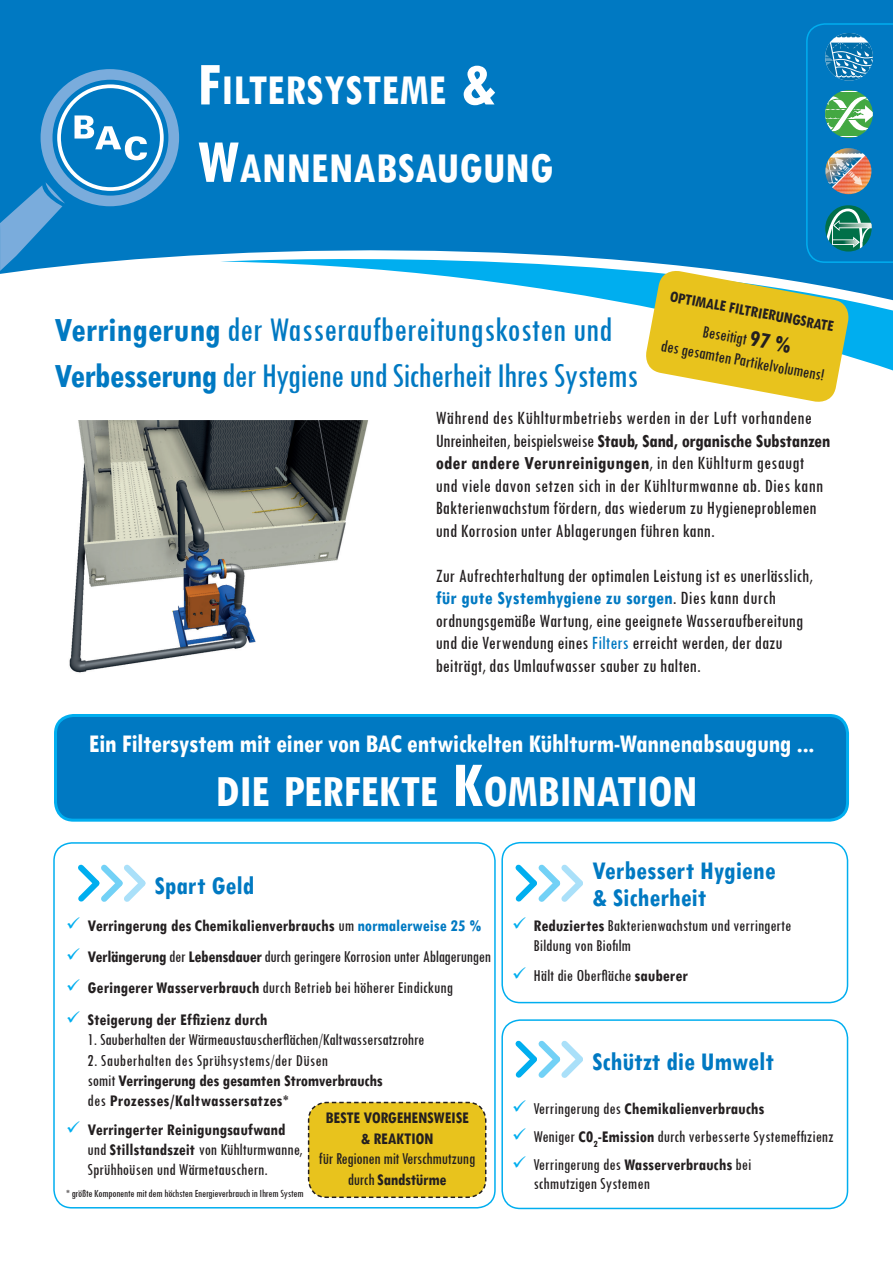
<style>
.page{position:relative;width:893px;height:1263px;background:#fff}
.page>*{position:absolute;margin:0;border:0;box-sizing:border-box;transform-origin:0 0}
.t1{font:700 condensed 47.25px "Tw Cen";letter-spacing:-.015em;color:#fff}
.t2{font:700 condensed 45.15px/77.4px "Tw Cen";color:#fff}
.t3{font:condensed 36px/46.5px "Tw Cen";letter-spacing:-.02em;color:#0079c2}
.t4{font:700 condensed 27px "Tw Cen";letter-spacing:-.015em;color:#fff}
.t5{font:700 condensed 27px/27px "Tw Cen";color:#0079c2}
.t6{font:condensed 19.5px/22.5px "Tw Cen";color:#231f20}
.t7{font:condensed 18px "Tw Cen";color:#231f20}
.t8{font:condensed 17.25px/20.2px "Tw Cen";color:#231f20}
.t9{font:700 condensed 17.25px/20.7px "Tw Cen";color:#231f20}
.t10{font:700 condensed 16.5px "Tw Cen";color:#231f20}
.t11{font:condensed 11.25px "Tw Cen";letter-spacing:-.015em;color:#231f20}
.s1{font-size:64.5px}
.s2{font-weight:700}
.s3{font-weight:700;color:#0079c2}
.s4{color:#0079c2}
.s5{font-size:67.5px}
.s6{font-weight:400}
</style>
<div class="page">
<div style="left:0;top:0;width:893px;height:274px;background:#0079c2"></div>
<svg style="left:220px;top:242px;width:423px;height:65px"></svg>
<div style="left:41px;top:69px;width:138px;height:137px;background:#7aacdc;border-radius:50%"></div>
<svg style="left:0;top:182px;width:65px;height:89px"></svg>
<div style="left:52px;top:80px;width:116px;height:116px;background:#0079c2;border-radius:50%"></div>
<svg style="left:57px;top:84px;width:107px;height:107px"></svg>
<div style="left:61px;top:88px;width:99px;height:99px;background:#0079c2;border-radius:50%"></div>
<svg style="left:75px;top:115px;width:72px;height:45px"></svg>
<div style="left:53px;top:842px;width:443px;height:366px;border:2px solid #00aeef;border-radius:18px"></div>
<svg style="left:78px;top:864px;width:68px;height:38px"></svg>
<div style="left:56px;top:715px;width:791px;height:105px;background:#0079c2;border-radius:18px"></div>
<div style="left:54px;top:714px;width:795px;height:108px;border:3px solid #00aeef;border-radius:18px"></div>
<div style="left:501px;top:842px;width:347px;height:161px;border:2px solid #00aeef;border-radius:18px"></div>
<svg style="left:515px;top:864px;width:68px;height:38px"></svg>
<div style="left:501px;top:1019px;width:347px;height:190px;border:2px solid #00aeef;border-radius:18px"></div>
<svg style="left:515px;top:1040px;width:68px;height:38px"></svg>
<img style="left:69px;top:421px;width:299px;height:252px">
<svg style="left:307px;top:1101px;width:180px;height:97px"></svg>
<svg style="left:643px;top:23px;width:250px;height:379px"></svg>
<p class="t2" style="left:197px;top:50px;width:358px"><span class="s1">F</span>ILTERSYSTEME <span class="s1">&amp;<br>W</span>ANNENABSAUGUNG</p>
<p class="t3" style="left:54px;top:305px;width:586px"><span class="s2">Verringerung</span> der Wasseraufbereitungskosten und<br><span class="s2">Verbesserung</span> der Hygiene und Sicherheit Ihres Systems</p>
<p class="t10" style="left:672px;top:286px;width:168px;rotate:11deg">OPTIMALE FILTRIERUNGSRATE</p>
<p class="t7" style="left:705px;top:320px;width:46px;rotate:10deg">Beseitigt</p>
<p class="t7" style="left:663px;top:335px;width:167px;rotate:10deg">des gesamten Partikelvolumens!</p>
<p class="t6" style="left:436px;top:407px;width:396px">Während des Kühlturmbetriebs werden in der Luft vorhandene Unreinheiten, beispielsweise <span class="s2">Staub, Sand, organische Substanzen oder andere Verunreinigungen</span>, in den Kühlturm gesaugt und viele davon setzen sich in der Kühlturmwanne ab. Dies kann Bakterienwachstum fördern, das wiederum zu Hygieneproblemen und Korrosion unter Ablagerungen führen kann.</p>
<p class="t6" style="left:436px;top:564px;width:379px">Zur Aufrechterhaltung der optimalen Leistung ist es unerlässlich, <span class="s3">für gute Systemhygiene zu sorgen</span>. Dies kann durch ordnungsgemäße Wartung, eine geeignete Wasseraufbereitung und die Verwendung eines <span class="s4">Filters</span> erreicht werden, der dazu beiträgt, das Umlaufwasser sauber zu halten.</p>
<p class="t4" style="left:89px;top:727px;width:727px">Ein Filtersystem mit einer von BAC entwickelten Kühlturm-Wannenabsaugung ...</p>
<p class="t1" style="left:216px;top:763px;width:483px">DIE PERFEKTE <span class="s5">K</span>OMBINATION</p>
<p class="t5" style="left:155px;top:871px;width:101px">Spart Geld</p>
<p class="t9" style="left:88px;top:914px;width:395px">Verringerung des Chemikalienverbrauchs <span class="s6">um</span> <span class="s4">normalerweise 25 %</span></p>
<p class="t8" style="left:88px;top:946px;width:405px"><span class="s2">Verlängerung</span> der <span class="s2">Lebensdauer</span> durch geringere Korrosion unter Ablagerungen</p>
<p class="t8" style="left:88px;top:977px;width:367px"><span class="s2">Geringerer Wasserverbrauch</span> durch Betrieb bei höherer Eindickung</p>
<p class="t9" style="left:88px;top:1009px;width:181px">Steigerung der Effizienz durch</p>
<p class="t8" style="left:88px;top:1029px;width:338px">1. Sauberhalten der Wärmeaustauscherflächen/Kaltwassersatzrohre</p>
<p class="t9" style="left:88px;top:1049px;width:297px;line-height:20.2px"><span class="s6">2. Sauberhalten des Sprühsystems/der Düsen<br>somit</span> Verringerung des gesamten Stromverbrauchs <span class="s6">des</span> Prozesses/Kaltwassersatzes*</p>
<p class="t8" style="left:88px;top:1119px;width:216px"><span class="s2">Verringerter Reinigungsaufwand </span>und <span class="s2">Stillstandszeit</span> von Kühlturmwanne,<br>Sprühhoüsen und Wärmetauschern.</p>
<p class="t9" style="left:319px;top:1106px;width:158px;text-align:center">BESTE VORGEHENSWEISE &amp; REAKTION<br><span class="s6">für Regionen mit Verschmutzung durch</span> Sandstürme</p>
<p class="t11" style="left:66px;top:1186px;width:239px">* größte Komponente mit dem höchsten Energieverbrauch in Ihrem System</p>
<p class="t5" style="left:592px;top:856px;width:185px">Verbessert Hygiene &amp; Sicherheit</p>
<p class="t8" style="left:533px;top:914px;width:260px;line-height:20.7px"><span class="s2">Reduziertes</span> Bakterienwachstum und verringerte<br>Bildung von Biofilm</p>
<p class="t8" style="left:533px;top:965px;width:156px">Hält die Oberfläche <span class="s2">sauberer</span></p>
<p class="t5" style="left:592px;top:1047px;width:183px">Schützt die Umwelt</p>
<p class="t9" style="left:533px;top:1097px;width:232px"><span class="s6">Verringerung des</span> Chemikalienverbrauchs</p>
<p class="t8" style="left:533px;top:1125px;width:302px">Weniger <span class="s2">C0</span><sub>2</sub><span class="s2">-Emission</span> durch verbesserte Systemeffizienz</p>
<p class="t8" style="left:533px;top:1154px;width:219px;line-height:19.5px">Verringerung des <span class="s2">Wasserverbrauchs</span> bei schmutzigen Systemen</p>
</div>
